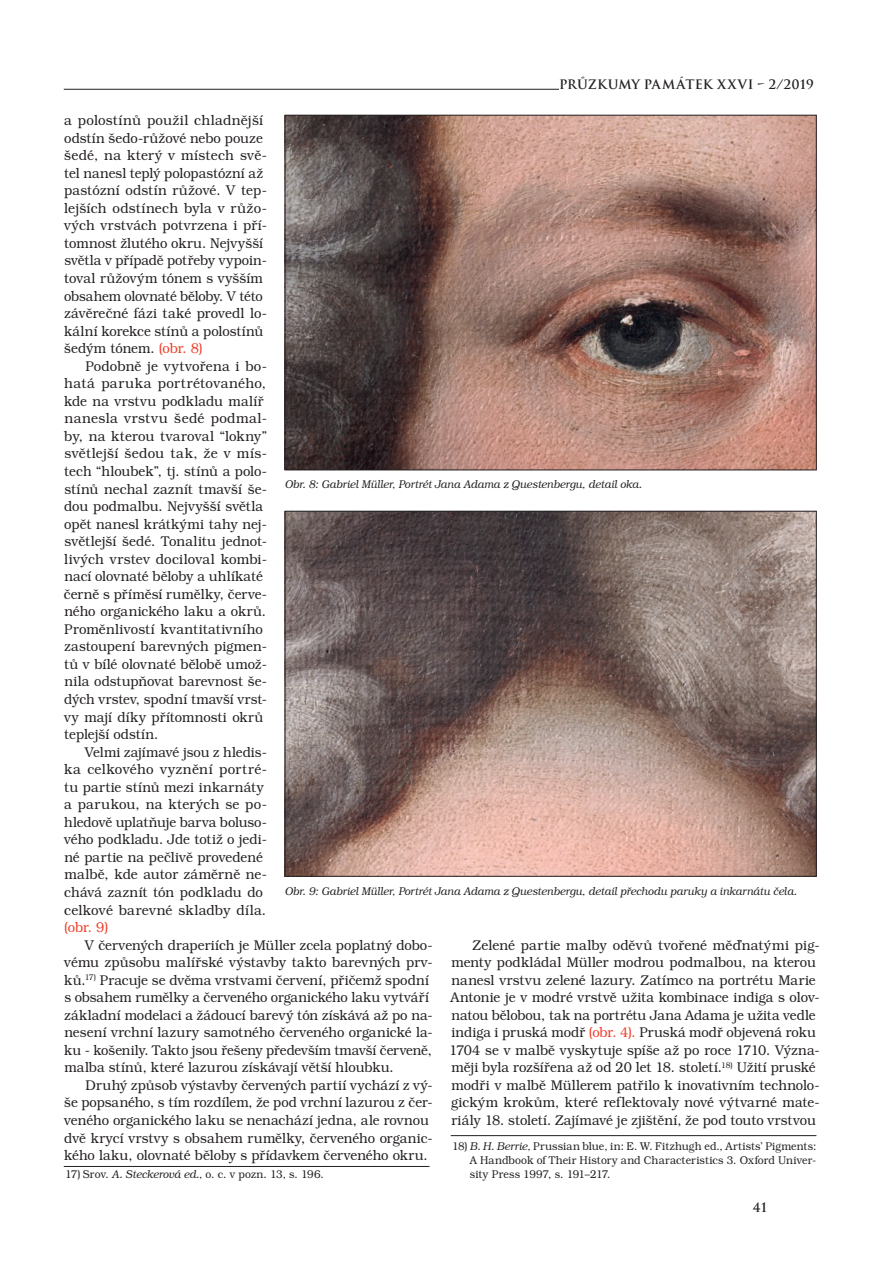
<style>
.page{position:relative;width:893px;height:1263px;background:#fff}
.page>*{position:absolute;margin:0;border:0;box-sizing:border-box;transform-origin:0 0}
.t1{font:300 14.1px/17.5px "ITC Bookman CE";letter-spacing:.01em;color:#231f20;scale:.94 1}
.t2{font:300 14.1px/17.5px "ITC Bookman CE";letter-spacing:.01em;color:#231f20;scale:.93 1}
.t3{font:300 14.1px/17.5px "ITC Bookman CE";letter-spacing:.01em;color:#231f20;scale:.95 1}
.t4{font:300 14.1px "ITC Bookman CE";color:#ef3d27;scale:.93 1}
.t5{font:700 12.75px "Trajan Pro";letter-spacing:.005em;color:#231f20}
.t6{font:300 11.25px/13.6px "ITC Bookman CE";letter-spacing:.015em;color:#231f20;text-align:right;scale:.93 1}
.t7{font:italic 300 11.25px "ITC Bookman CE";letter-spacing:.01em;color:#231f20;scale:.93 1}
.s1{color:#ef3d27}
.s2{font-style:italic}
</style>
<div class="page">
<hr style="left:64px;top:89px;width:575px;height:1px;background:#231f20">
<div style="left:559px;top:80px;width:257px;height:17px;background:#fff"></div>
<hr style="left:64px;top:1166px;width:365px;height:1px;background:#231f20">
<hr style="left:451px;top:1135px;width:365px;height:1px;background:#231f20">
<img style="left:287px;top:117px;width:527px;height:351px">
<img style="left:287px;top:513px;width:527px;height:361px">
<p class="t5" style="left:559px;top:77px;width:256px">PRŮZKUMY PAMÁTEK XXVI - 2/2019</p>
<p class="t3" style="left:64px;top:112px;width:215px">a polostínů použil chladnější odstín šedo‑růžové nebo pouze šedé, na který v místech svě‑ tel nanesl teplý polopastózní až pastózní odstín růžové. V tep‑ lejších odstínech byla v růžo‑ vých vrstvách potvrzena i pří‑ tomnost žlutého okru. Nejvyšší světla v případě potřeby vypoin‑ toval růžovým tónem s vyšším obsahem olovnaté běloby. V této závěrečné fázi také provedl lo‑ kální korekce stínů a polostínů šedým tónem. <span class="s1">(obr. 8)</span></p>
<p class="t1" style="left:64px;top:357px;width:218px;text-indent:22px">Podobně je vytvořena i bo‑ hatá paruka portrétovaného, kde na vrstvu podkladu malíř nanesla vrstvu šedé podmal‑ by, na kterou tvaroval “lokny” světlejší šedou tak, že v mís‑ tech “hloubek”, tj. stínů a polo‑ stínů nechal zaznít tmavší še‑ dou podmalbu. Nejvyšší světla opět nanesl krátkými tahy nej‑ světlejší šedé. Tonalitu jednot‑ livých vrstev dociloval kombi‑ nací olovnaté běloby a uhlíkaté černě s příměsí rumělky, červe‑ ného organického laku a okrů.<br>Proměnlivostí kvantitativního zastoupení barevných pigmen‑ tů v bílé olovnaté bělobě umož‑ nila odstupňovat barevnost še‑ dých vrstev, spodní tmavší vrst‑ vy mají díky přítomnosti okrů teplejší odstín.</p>
<p class="t2" style="left:64px;top:743px;width:220px;text-indent:21px">Velmi zajímavé jsou z hledis‑ ka celkového vyznění portré‑ tu partie stínů mezi inkarnáty a parukou, na kterých se po‑ hledově uplatňuje barva boluso‑ vého podkladu. Jde totiž o jedi‑ né partie na pečlivě provedené malbě, kde autor záměrně ne‑ chává zaznít tón podkladu do celkové barevné skladby díla.</p>
<p class="t4" style="left:64px;top:919px;width:49px">(obr. 9)</p>
<p class="t2" style="left:64px;top:936px;width:398px;text-indent:21px">V červených draperiích je Müller zcela poplatný dobo‑ vému způsobu malířské výstavby takto barevných prv‑ ků.<sup>17)</sup> Pracuje se dvěma vrstvami červení, přičemž spodní s obsahem rumělky a červeného organického laku vytváří základní modelaci a žádoucí barevý tón získává až po na‑ nesení vrchní lazury samotného červeného organické la‑ ku - košenily. Takto jsou řešeny především tmavší červeně, malba stínů, které lazurou získávají větší hloubku.</p>
<p class="t2" style="left:64px;top:1076px;width:398px;text-indent:21px">Druhý způsob výstavby červených partií vychází z vý‑ še popsaného, s tím rozdílem, že pod vrchní lazurou z čer‑ veného organického laku se nenachází jedna, ale rovnou dvě krycí vrstvy s obsahem rumělky, červeného organic‑ kého laku, olovnaté běloby s přídavkem červeného okru.</p>
<p class="t7" style="left:285px;top:477px;width:386px">Obr. 8: Gabriel Müller, Portrét Jana Adama z Questenbergu, detail oka.</p>
<p class="t7" style="left:285px;top:884px;width:552px">Obr. 9: Gabriel Müller, Portrét Jana Adama z Questenbergu, detail přechodu paruky a inkarnátu čela.</p>
<p class="t1" style="left:449px;top:936px;width:396px;text-indent:23px">Zelené partie malby oděvů tvořené měďnatými pig‑ menty podkládal Müller modrou podmalbou, na kterou nanesl vrstvu zelené lazury. Zatímco na portrétu Marie Antonie je v modré vrstvě užita kombinace indiga s olov‑ natou bělobou, tak na portrétu Jana Adama je užita vedle indiga i pruská modř <span class="s1">(obr. 4).</span> Pruská modř objevená roku 1704 se v malbě vyskytuje spíše až po roce 1710. Význa‑ měji byla rozšířena až od 20 let 18. století.<sup>18)</sup> Užití pruské modři v malbě Müllerem patřilo k inovativním technolo‑ gickým krokům, které reflektovaly nové výtvarné mate‑ riály 18. století. Zajímavé je zjištění, že pod touto vrstvou</p>
<p class="t6" style="left:452px;top:1140px;width:393px">18) <span class="s2">B. H. Berrie,</span> Prussian blue, in: E. W. Fitzhugh ed., Artists’ Pigments:<br>A Handbook of Their History and Characteristics 3. Oxford Univer‑</p>
<p class="t6" style="left:65px;top:1167px;width:280px">17) Srov. <span class="s2">A. Steckerová ed.,</span> o. c. v pozn. 13, s. 196.</p>
<p class="t6" style="left:470px;top:1167px;width:153px">sity Press 1997, s. 191–217.</p>
<p class="t5" style="left:753px;top:1199px;width:17px">41</p>
</div>
